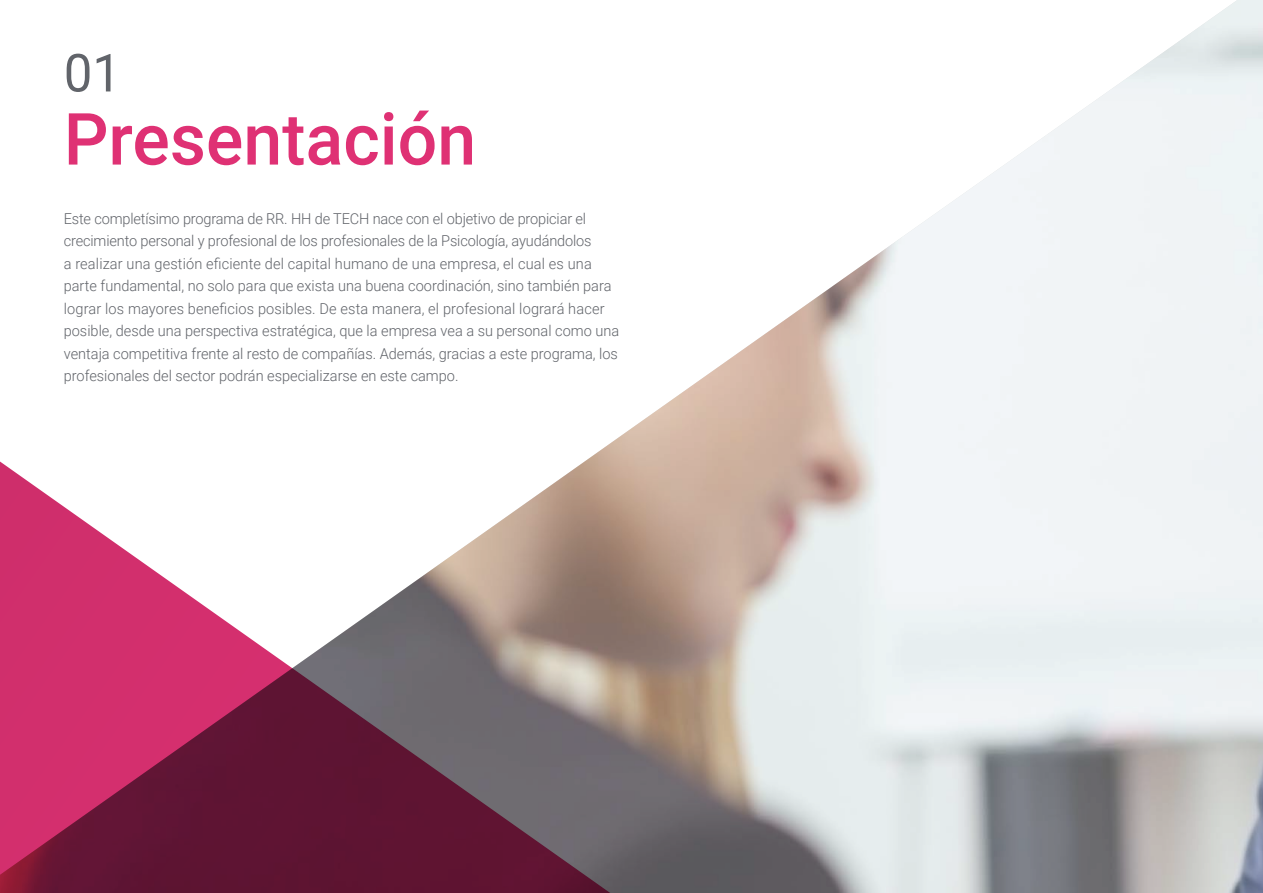
<style>
.page{position:relative;width:1263px;height:893px;background:#fff}
.page>*{position:absolute;margin:0;border:0;box-sizing:border-box;transform-origin:0 0}
.t1{font:500 72px "Roboto";color:#df3174}
.t2{font:52.5px "Roboto";color:#61646a}
.t3{font:300 15px/22.5px "Roboto";color:#61646a}
</style>
<div class="page">
<img style="left:607px;top:0;width:656px;height:893px">
<svg style="left:0;top:446px;width:640px;height:447px"></svg>
<h2 class="t2" style="left:64px;top:36px;width:59px">01</h2>
<h1 class="t1" style="left:64px;top:89px;width:414px">Presentación</h1>
<p class="t3" style="left:64px;top:207px;width:557px">Este completísimo programa de RR. HH de TECH nace con el objetivo de propiciar el crecimiento personal y profesional de los profesionales de la Psicología, ayudándolos<br>a realizar una gestión eficiente del capital humano de una empresa, el cual es una parte fundamental, no solo para que exista una buena coordinación, sino también para lograr los mayores beneficios posibles. De esta manera, el profesional logrará hacer posible, desde una perspectiva estratégica, que la empresa vea a su personal como una ventaja competitiva frente al resto de compañías. Además, gracias a este programa, los profesionales del sector podrán especializarse en este campo.</p>
</div>
